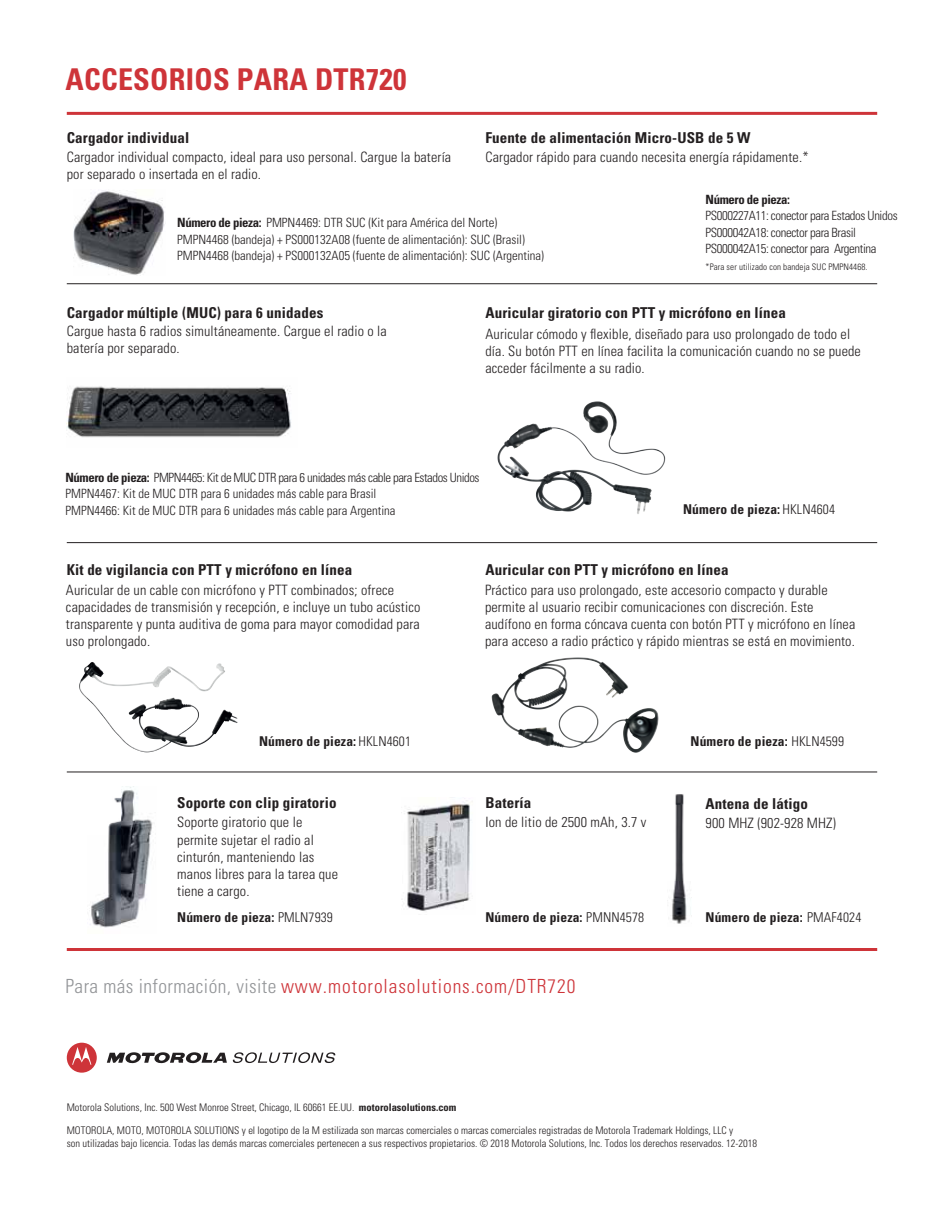
<style>
.page{position:relative;width:944px;height:1214px;background:#fff}
.page>*{position:absolute;margin:0;border:0;box-sizing:border-box;transform-origin:0 0}
.t1{font:700 condensed 30px "Univers";letter-spacing:.01em;color:#ce3439}
.t2{font:300 condensed 19.5px "Univers LT Std";letter-spacing:.05em;color:#ce3439}
.t3{font:700 condensed 15px "Univers";letter-spacing:.01em;color:#231f20}
.t4{font:300 condensed 14.25px/17.1px "Univers LT Std";letter-spacing:.01em;color:#231f20}
.t5{font:700 condensed 13.5px "Univers";letter-spacing:.01em;color:#231f20}
.t6{font:300 condensed 12.75px/16.5px "Univers LT Std";color:#231f20}
.t7{font:300 condensed 12.75px/16.5px "Univers LT Std";letter-spacing:-.03em;color:#231f20}
.t8{font:700 condensed 12.75px "Univers";letter-spacing:-.03em;color:#231f20}
.t9{font:300 condensed 10.5px/12.6px "Univers LT Std";color:#231f20}
.t10{font:300 condensed 9px "Univers LT Std";letter-spacing:.01em;color:#231f20}
.s1{font-family:"Univers";font-weight:700}
.s2{font-family:"Univers LT Std";font-weight:300}
.s3{color:#939598}
</style>
<div class="page">
<img style="left:583px;top:401px;width:25px;height:32px">
<svg style="left:107px;top:1052px;width:120px;height:11px"></svg>
<svg style="left:67px;top:1042px;width:30px;height:30px"></svg>
<svg style="left:233px;top:1052px;width:102px;height:11px"></svg>
<hr style="left:67px;top:112px;width:810px;height:3px;background:#ce3439">
<hr style="left:67px;top:948px;width:810px;height:3px;background:#ce3439">
<hr style="left:67px;top:283px;width:810px;height:1px;background:#231f20">
<hr style="left:67px;top:542px;width:810px;height:1px;background:#231f20">
<hr style="left:67px;top:771px;width:810px;height:1px;background:#231f20">
<img style="left:79px;top:662px;width:148px;height:90px">
<img style="left:491px;top:657px;width:86px;height:78px">
<img style="left:67px;top:386px;width:224px;height:52px">
<img style="left:73px;top:190px;width:92px;height:85px">
<img style="left:403px;top:798px;width:70px;height:113px">
<img style="left:667px;top:794px;width:20px;height:130px">
<img style="left:90px;top:786px;width:63px;height:142px">
<h1 class="t1" style="left:65px;top:61px;width:342px">ACCESORIOS PARA DTR720</h1>
<p class="t3" style="left:67px;top:129px;width:124px">Cargador individual</p>
<p class="t4" style="left:67px;top:148px;width:386px">Cargador individual compacto, ideal para uso personal. Cargue la batería por separado o insertada en el radio.</p>
<p class="t3" style="left:485px;top:129px;width:266px">Fuente de alimentación Micro-USB de 5 W</p>
<p class="t4" style="left:485px;top:148px;width:324px">Cargador rápido para cuando necesita energía rápidamente.*</p>
<p class="t6" style="left:177px;top:215px;width:368px"><span class="s1">Número de pieza:</span> PMPN4469: DTR SUC (Kit para América del Norte)<br>PMPN4468 (bandeja) + PS000132A08 (fuente de alimentación): SUC (Brasil)<br>PMPN4468 (bandeja) + PS000132A05 (fuente de alimentación): SUC (Argentina)</p>
<p class="t8" style="left:705px;top:191px;width:86px">Número de pieza:</p>
<p class="t7" style="left:705px;top:207px;width:193px">PS000227A11: conector para Estados Unidos<br>PS000042A18: conector para Brasil<br>PS000042A15: conector para Argentina</p>
<p class="t10" style="left:705px;top:261px;width:163px">*Para ser utilizado con bandeja SUC PMPN4468.</p>
<p class="t3" style="left:67px;top:303px;width:258px">Cargador múltiple (MUC) para 6 unidades</p>
<p class="t4" style="left:67px;top:323px;width:321px">Cargue hasta 6 radios simultáneamente. Cargue el radio o la batería por separado.</p>
<p class="t3" style="left:485px;top:303px;width:302px">Auricular giratorio con PTT y micrófono en línea</p>
<p class="t4" style="left:485px;top:325px;width:377px">Auricular cómodo y flexible, diseñado para uso prolongado de todo el día. Su botón PTT en línea facilita la comunicación cuando no se puede acceder fácilmente a su radio.</p>
<p class="t6" style="left:65px;top:469px;width:415px"><span class="s1">Número de pieza:</span> PMPN4465: Kit de MUC DTR para 6 unidades más cable para Estados Unidos<br>PMPN4467: Kit de MUC DTR para 6 unidades más cable para Brasil<br>PMPN4466: Kit de MUC DTR para 6 unidades más cable para Argentina</p>
<p class="t5" style="left:683px;top:501px;width:153px">Número de pieza: <span class="s2">HKLN4604</span></p>
<p class="t3" style="left:67px;top:561px;width:287px">Kit de vigilancia con PTT y micrófono en línea</p>
<p class="t3" style="left:485px;top:561px;width:245px">Auricular con PTT y micrófono en línea</p>
<p class="t4" style="left:66px;top:581px;width:356px">Auricular de un cable con micrófono y PTT combinados; ofrece capacidades de transmisión y recepción, e incluye un tubo acústico transparente y punta auditiva de goma para mayor comodidad para uso prolongado.</p>
<p class="t4" style="left:485px;top:581px;width:372px">Práctico para uso prolongado, este accesorio compacto y durable permite al usuario recibir comunicaciones con discreción. Este audífono en forma cóncava cuenta con botón PTT y micrófono en línea para acceso a radio práctico y rápido mientras se está en movimiento.</p>
<p class="t5" style="left:259px;top:733px;width:153px">Número de pieza: <span class="s2">HKLN4601</span></p>
<p class="t5" style="left:690px;top:733px;width:155px">Número de pieza: <span class="s2">HKLN4599</span></p>
<p class="t3" style="left:177px;top:794px;width:161px">Soporte con clip giratorio</p>
<p class="t4" style="left:177px;top:814px;width:162px">Soporte giratorio que le permite sujetar el radio al cinturón, manteniendo las manos libres para la tarea que tiene a cargo.</p>
<p class="t3" style="left:485px;top:794px;width:47px">Batería</p>
<p class="t4" style="left:485px;top:813px;width:162px">Ion de litio de 2500 mAh, 3.7 v</p>
<p class="t3" style="left:705px;top:794px;width:104px">Antena de látigo</p>
<p class="t4" style="left:705px;top:814px;width:132px">900 MHZ (902-928 MHZ)</p>
<p class="t5" style="left:177px;top:908px;width:157px">Número de pieza: <span class="s2">PMLN7939</span></p>
<p class="t5" style="left:485px;top:908px;width:160px">Número de pieza: <span class="s2">PMNN4578</span></p>
<p class="t5" style="left:705px;top:908px;width:157px">Número de pieza: <span class="s2">PMAF4024</span></p>
<h2 class="t2" style="left:65px;top:974px;width:511px"><span class="s3">Para más información, visite</span> www.motorolasolutions.com/DTR720</h2>
<p class="t9" style="left:67px;top:1100px;width:391px">Motorola Solutions, Inc. 500 West Monroe Street, Chicago, IL 60661 EE.UU. <span class="s1">motorolasolutions.com</span></p>
<p class="t9" style="left:67px;top:1124px;width:691px">MOTOROLA, MOTO, MOTOROLA SOLUTIONS y el logotipo de la M estilizada son marcas comerciales o marcas comerciales registradas de Motorola Trademark Holdings, LLC y<br>son utilizadas bajo licencia. Todas las demás marcas comerciales pertenecen a sus respectivos propietarios. © 2018 Motorola Solutions, Inc. Todos los derechos reservados. 12-2018</p>
</div>
